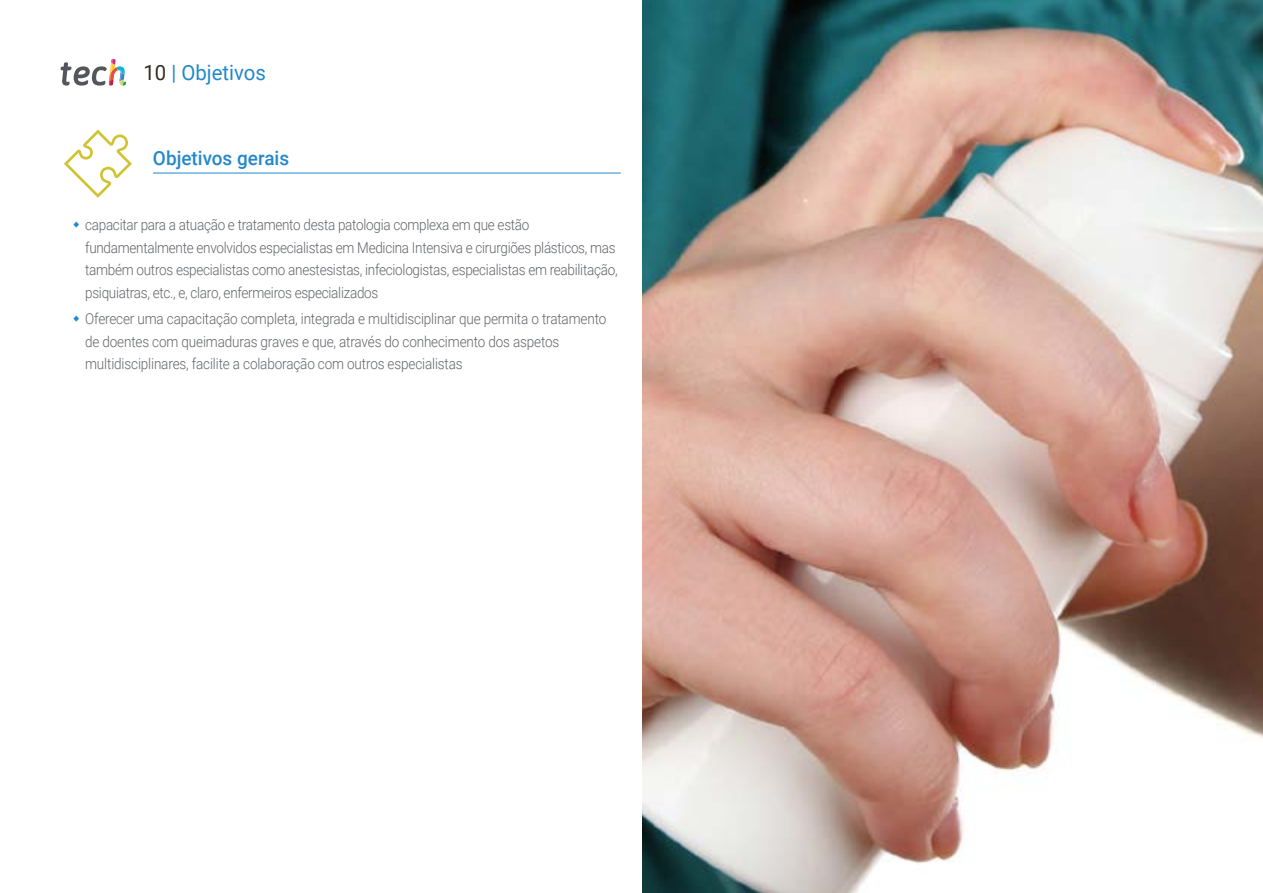
<style>
.page{position:relative;width:1263px;height:893px;background:#fff}
.page>*{position:absolute;margin:0;border:0;box-sizing:border-box;transform-origin:0 0}
.t1{font:21px "Roboto";color:#2488c9}
.t2{font:500 19.5px "Roboto";color:#2488c9}
.t3{font:300 15px/22.5px "Roboto";letter-spacing:-.02em;color:#61646a;scale:.9 1}
.s1{color:#312e20}
</style>
<div class="page">
<hr style="left:153px;top:173px;width:468px;height:1px;background:#2488c9">
<svg style="left:64px;top:130px;width:68px;height:68px"></svg>
<img style="left:642px;top:0;width:621px;height:893px">
<svg style="left:61px;top:59px;width:65px;height:27px"></svg>
<h1 class="t1" style="left:144px;top:57px;width:124px"><span class="s1">10</span> | Objetivos</h1>
<h2 class="t2" style="left:153px;top:144px;width:138px">Objetivos gerais</h2>
<p class="t3" style="left:85px;top:213px;width:593px">capacitar para a atuação e tratamento desta patologia complexa em que estão fundamentalmente envolvidos especialistas em Medicina Intensiva e cirurgiões plásticos, mas também outros especialistas como anestesistas, infeciologistas, especialistas em reabilitação, psiquiatras, etc., e, claro, enfermeiros especializados</p>
<p class="t3" style="left:85px;top:307px;width:581px">Oferecer uma capacitação completa, integrada e multidisciplinar que permita o tratamento de doentes com queimaduras graves e que, através do conhecimento dos aspetos multidisciplinares, facilite a colaboração com outros especialistas</p>
</div>
